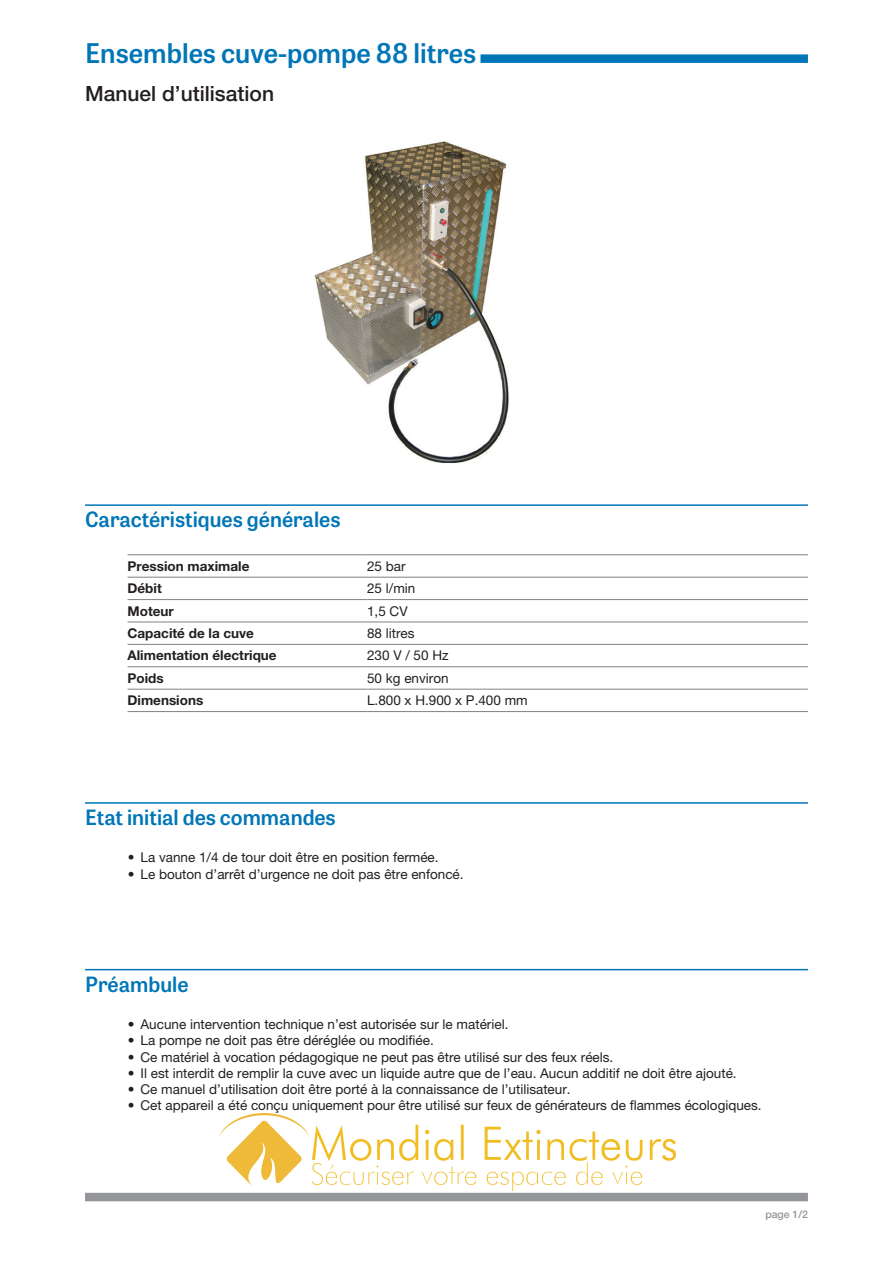
<style>
.page{position:relative;width:893px;height:1263px;background:#fff}
.page>*{position:absolute;margin:0;border:0;box-sizing:border-box;transform-origin:0 0}
.t1{font:600 27px "Tablet Gothic";color:#0076b7}
.Titre_niv_1{font:600 21px "Tablet Gothic";color:#0076b7}
.t2{font:500 21px "Helvetica Neue LT Pro";color:#231f20}
.tableau_standard{font:13.5px "Helvetica Neue LT Pro";color:#231f20}
.tableau_gras{font:700 13.5px "Helvetica Neue LT Pro";color:#231f20}
.t3{font:500 10.5px "Helvetica Neue LT Pro";color:#939598}
</style>
<div class="page">
<div style="left:480px;top:54px;width:328px;height:9px;background:#0076b7"></div>
<div style="left:85px;top:1193px;width:723px;height:8px;background:#939598"></div>
<img style="left:314px;top:141px;width:195px;height:322px">
<hr style="left:85px;top:802px;width:723px;height:2px;background:#0076b7">
<hr style="left:85px;top:504px;width:723px;height:2px;background:#0076b7">
<hr style="left:128px;top:577px;width:239px;height:1px;background:#808285">
<hr style="left:367px;top:577px;width:441px;height:1px;background:#808285">
<hr style="left:128px;top:599px;width:239px;height:1px;background:#808285">
<hr style="left:367px;top:599px;width:441px;height:1px;background:#808285">
<hr style="left:128px;top:622px;width:239px;height:1px;background:#808285">
<hr style="left:367px;top:622px;width:441px;height:1px;background:#808285">
<hr style="left:128px;top:554px;width:239px;height:1px;background:#808285">
<hr style="left:367px;top:554px;width:441px;height:1px;background:#808285">
<hr style="left:128px;top:644px;width:239px;height:1px;background:#808285">
<hr style="left:367px;top:644px;width:441px;height:1px;background:#808285">
<hr style="left:128px;top:666px;width:239px;height:1px;background:#808285">
<hr style="left:367px;top:666px;width:441px;height:1px;background:#808285">
<hr style="left:128px;top:689px;width:239px;height:1px;background:#808285">
<hr style="left:367px;top:689px;width:441px;height:1px;background:#808285">
<hr style="left:128px;top:711px;width:239px;height:1px;background:#808285">
<hr style="left:367px;top:711px;width:441px;height:1px;background:#808285">
<hr style="left:85px;top:969px;width:723px;height:1px;background:#0076b7">
<img style="left:219px;top:1113px;width:457px;height:77px">
<h1 class="t1" style="left:85px;top:34px;width:393px">Ensembles cuve-pompe 88 litres</h1>
<h2 class="t2" style="left:85px;top:81px;width:191px">Manuel d’utilisation</h2>
<p class="Titre_niv_1" style="left:85px;top:505px;width:257px">Caractéristiques générales</p>
<p class="tableau_gras" style="left:128px;top:558px;width:123px">Pression maximale</p>
<p class="tableau_standard" style="left:367px;top:558px;width:40px">25 bar</p>
<p class="tableau_gras" style="left:128px;top:580px;width:36px">Débit</p>
<p class="tableau_standard" style="left:367px;top:580px;width:50px">25 l/min</p>
<p class="tableau_gras" style="left:128px;top:602px;width:48px">Moteur</p>
<p class="tableau_standard" style="left:367px;top:603px;width:42px">1,5 CV</p>
<p class="tableau_gras" style="left:128px;top:625px;width:128px">Capacité de la cuve</p>
<p class="tableau_standard" style="left:367px;top:625px;width:49px">88 litres</p>
<p class="tableau_gras" style="left:128px;top:647px;width:151px">Alimentation électrique</p>
<p class="tableau_standard" style="left:367px;top:647px;width:83px">230 V / 50 Hz</p>
<p class="tableau_gras" style="left:128px;top:670px;width:38px">Poids</p>
<p class="tableau_standard" style="left:367px;top:670px;width:83px">50 kg environ</p>
<p class="tableau_gras" style="left:128px;top:692px;width:77px">Dimensions</p>
<p class="tableau_standard" style="left:367px;top:692px;width:162px">L.800 x H.900 x P.400 mm</p>
<p class="Titre_niv_1" style="left:85px;top:802px;width:252px">Etat initial des commandes</p>
<p class="tableau_standard" style="left:128px;top:849px;width:312px">• La vanne 1/4 de tour doit être en position fermée.</p>
<p class="tableau_standard" style="left:128px;top:866px;width:337px">• Le bouton d’arrêt d’urgence ne doit pas être enfoncé.</p>
<p class="Titre_niv_1" style="left:85px;top:969px;width:105px">Préambule</p>
<p class="tableau_standard" style="left:128px;top:1016px;width:382px">• Aucune intervention technique n’est autorisée sur le matériel.</p>
<p class="tableau_standard" style="left:128px;top:1032px;width:308px">• La pompe ne doit pas être déréglée ou modifiée.</p>
<p class="tableau_standard" style="left:128px;top:1049px;width:487px">• Ce matériel à vocation pédagogique ne peut pas être utilisé sur des feux réels.</p>
<p class="tableau_standard" style="left:128px;top:1065px;width:610px">• Il est interdit de remplir la cuve avec un liquide autre que de l’eau. Aucun additif ne doit être ajouté.</p>
<p class="tableau_standard" style="left:128px;top:1081px;width:444px">• Ce manuel d’utilisation doit être porté à la connaissance de l’utilisateur.</p>
<p class="tableau_standard" style="left:128px;top:1097px;width:635px">• Cet appareil a été conçu uniquement pour être utilisé sur feux de générateurs de flammes écologiques.</p>
<p class="t3" style="left:765px;top:1208px;width:44px">page 1/2</p>
</div>
